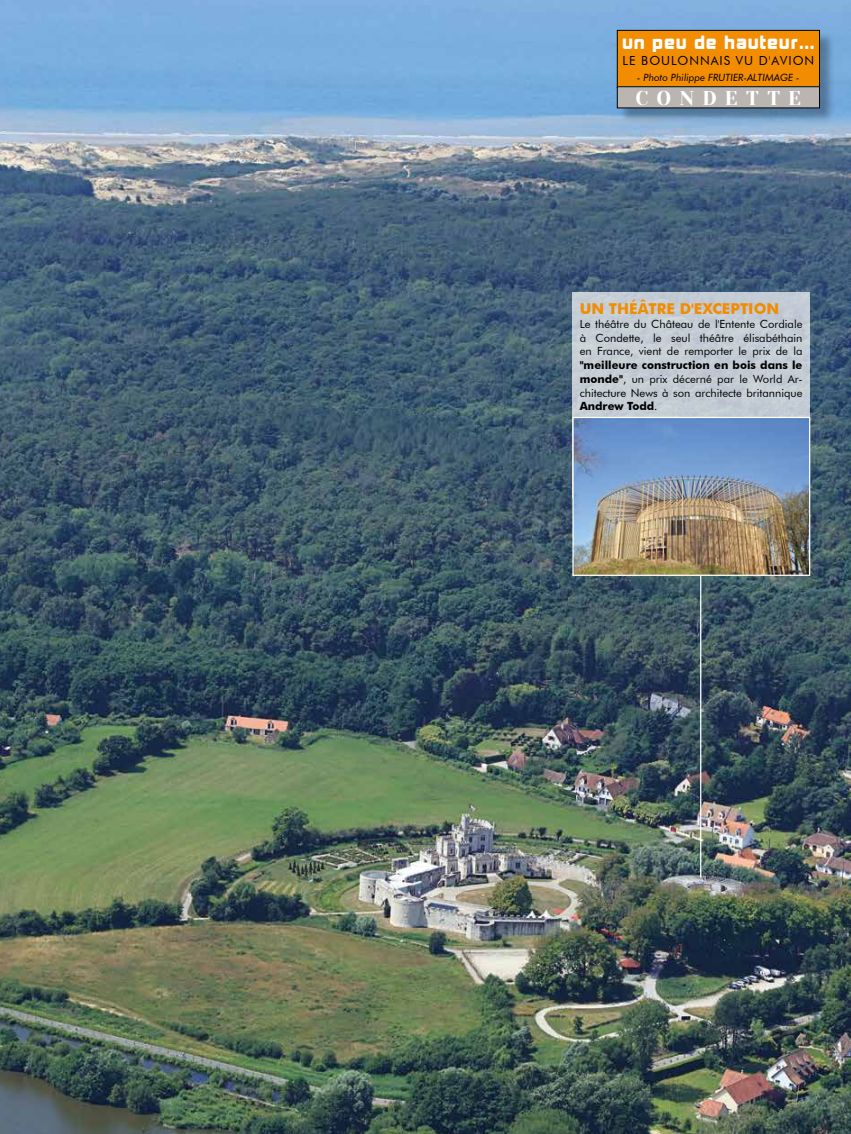
<style>
.page{position:relative;width:851px;height:1134px;background:#fff}
.page>*{position:absolute;margin:0;border:0;box-sizing:border-box;transform-origin:0 0}
.t1{font:20px "Yeseva One";letter-spacing:.41em;color:#fff}
.t2{font:17.5px "Kimberley";letter-spacing:.08em;color:#fff}
.t3{font:700 15px "Futura BT";color:#f28c00}
.t4{font:12.5px "Futura BT";letter-spacing:.08em;color:#000}
.t5{font:11.25px/13.8px "Futura BT";color:#000;text-align:justify}
.t6{font:italic 10px "Futura BT";color:#000}
.s1{font-weight:700}
</style>
<div class="page">
<img style="left:0;top:0;width:850px;height:1134px">
<div style="left:619px;top:32px;width:216px;height:92px;background:#000;opacity:.3"></div>
<div style="left:617px;top:30px;width:202px;height:58px;background:#f28c00"></div>
<div style="left:617px;top:30px;width:202px;height:58px;border:1px solid #000"></div>
<div style="left:617px;top:87px;width:202px;height:21px;background:#bab5b0"></div>
<div style="left:617px;top:86px;width:202px;height:22px;border:1px solid #000"></div>
<hr style="left:700px;top:574px;width:1px;height:304px;background:#fff">
<div style="left:572px;top:293px;width:238px;height:205px;background:#c4cdd5"></div>
<img style="left:574px;top:419px;width:234px;height:155px">
<div style="left:572px;top:417px;width:238px;height:159px;border:1px solid #fff"></div>
<h2 class="t2" style="left:622px;top:33px;width:193px">un peu de hauteur...</h2>
<p class="t4" style="left:622px;top:53px;width:193px">LE BOULONNAIS VU D'AVION</p>
<p class="t6" style="left:637px;top:72px;width:164px">- Photo Philippe FRUTIER-ALTIMAGE -</p>
<h1 class="t1" style="left:635px;top:86px;width:167px">CONDETTE</h1>
<h3 class="t3" style="left:579px;top:300px;width:201px">UN THÉÂTRE D'EXCEPTION</h3>
<p class="t5" style="left:579px;top:317px;width:224px">Le théâtre du Château de l'Entente Cordiale à Condette, le seul théâtre élisabéthain en France, vient de remporter le prix de la</p>
<p class="t5" style="left:579px;top:358px;width:224px"><span class="s1">"meilleure construction en bois dans le monde"</span>, un prix décerné par le World Ar&shy;chitecture News à son architecte britannique <span class="s1">Andrew Todd</span>.</p>
</div>
